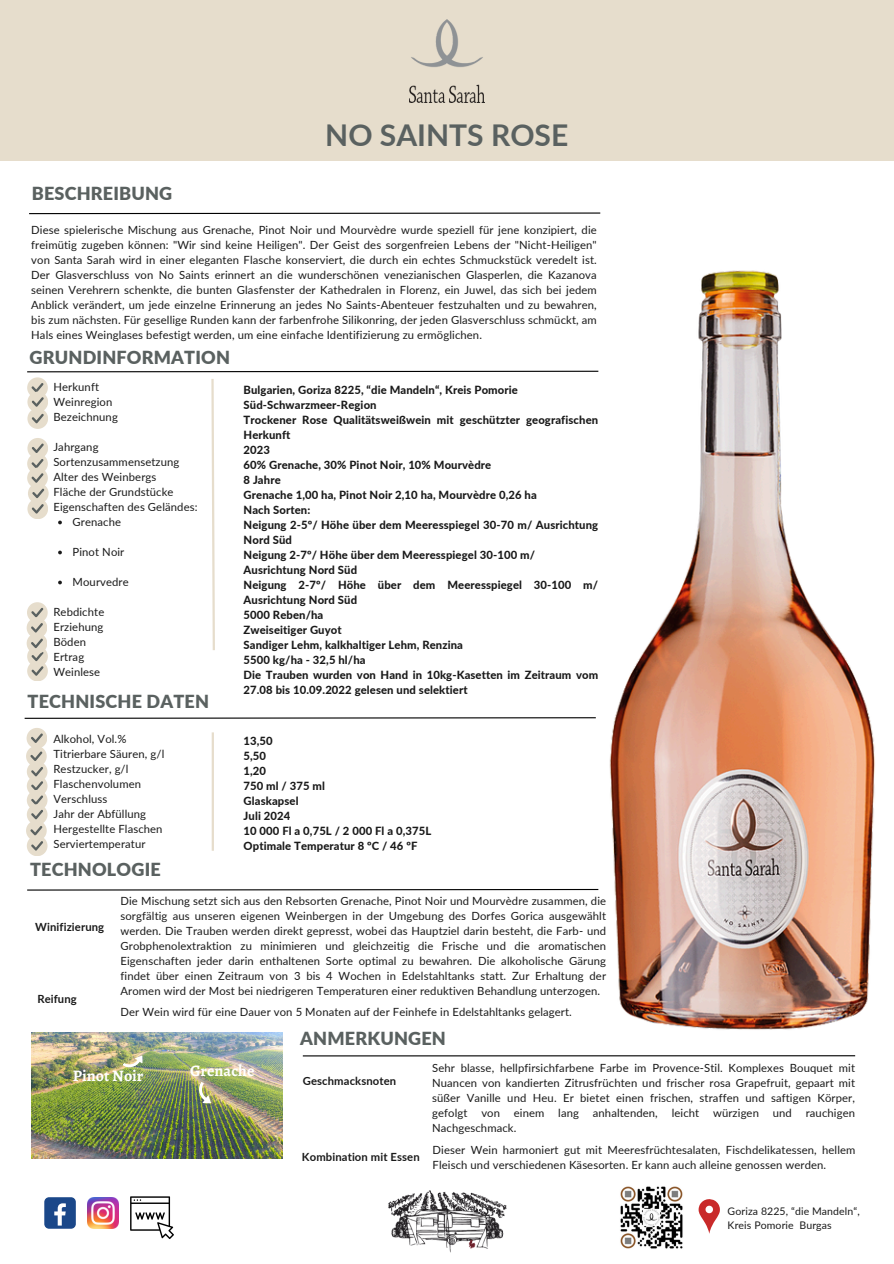
<style>
.page{position:relative;width:894px;height:1264px;background:#fff}
.page>*{position:absolute;margin:0;border:0;box-sizing:border-box;transform-origin:0 0}
.t1{font:700 30px "Lato";color:#5a6160}
.t2{font:900 18px "Lato";letter-spacing:.01em;color:#5a6160}
.t3{font:700 16.05px "Alegreya";color:#fff}
.t4{font:11.25px/15px "Lato";letter-spacing:.01em;color:#1a1a1a;text-align:justify}
.t5{font:800 11.25px/15px "Lato";letter-spacing:.01em;color:#1a1a1a}
.t6{font:700 11.25px "Lato";letter-spacing:.01em;color:#1a1a1a}
.t7{font:10.5px/14px "Lato";letter-spacing:.01em;color:#1a1a1a}
</style>
<div class="page">
<div style="left:0;top:0;width:893px;height:161px;background:#e6ddcc"></div>
<svg style="left:29px;top:212px;width:572px;height:3px"></svg>
<img style="left:409px;top:20px;width:75px;height:82px">
<img style="left:388px;top:1190px;width:119px;height:63px">
<svg style="left:698px;top:1199px;width:21px;height:34px"></svg>
<div style="left:27px;top:728px;width:20px;height:20px;background:#e6ddcc;border-radius:50%"></div>
<svg style="left:31px;top:733px;width:12px;height:10px"></svg>
<div style="left:26px;top:746px;width:20px;height:20px;background:#e6ddcc;border-radius:50%"></div>
<svg style="left:30px;top:751px;width:12px;height:10px"></svg>
<div style="left:27px;top:775px;width:20px;height:21px;background:#e6ddcc;border-radius:50%"></div>
<div style="left:27px;top:761px;width:20px;height:20px;background:#e6ddcc;border-radius:50%"></div>
<div style="left:27px;top:790px;width:20px;height:20px;background:#e6ddcc;border-radius:50%"></div>
<div style="left:27px;top:804px;width:20px;height:20px;background:#e6ddcc;border-radius:50%"></div>
<svg style="left:31px;top:767px;width:12px;height:52px"></svg>
<div style="left:26px;top:820px;width:20px;height:20px;background:#e6ddcc;border-radius:50%"></div>
<svg style="left:30px;top:826px;width:12px;height:9px"></svg>
<div style="left:27px;top:835px;width:20px;height:20px;background:#e6ddcc;border-radius:50%"></div>
<svg style="left:31px;top:841px;width:12px;height:9px"></svg>
<hr style="left:212px;top:732px;width:2px;height:118px;background:#e6ddcc">
<svg style="left:24px;top:717px;width:572px;height:2px"></svg>
<svg style="left:27px;top:888px;width:572px;height:3px"></svg>
<div style="left:27px;top:660px;width:20px;height:21px;background:#e6ddcc;border-radius:50%"></div>
<svg style="left:26px;top:370px;width:573px;height:305px"></svg>
<hr style="left:303px;top:1055px;width:551px;height:1px;background:#000">
<img style="left:620px;top:1186px;width:63px;height:63px">
<img style="left:609px;top:270px;width:266px;height:760px">
<img style="left:32px;top:1032px;width:251px;height:126px">
<svg style="left:191px;top:1081px;width:27px;height:26px"></svg>
<svg style="left:122px;top:1049px;width:24px;height:24px"></svg>
<div style="left:44px;top:1197px;width:32px;height:31px;background:#1a4789;border-radius:5px"></div>
<svg style="left:54px;top:1203px;width:12px;height:22px"></svg>
<img style="left:87px;top:1197px;width:31px;height:31px">
<svg style="left:130px;top:1196px;width:44px;height:43px"></svg>
<h1 class="t1" style="left:325px;top:116px;width:244px">NO SAINTS ROSE</h1>
<p class="t2" style="left:32px;top:182px;width:142px">BESCHREIBUNG</p>
<p class="t4" style="left:31px;top:222px;width:567px">Diese spielerische Mischung aus Grenache, Pinot Noir und Mourvèdre wurde speziell für jene konzipiert, die freimütig zugeben können: "Wir sind keine Heiligen". Der Geist des sorgenfreien Lebens der "Nicht-Heiligen" von Santa Sarah wird in einer eleganten Flasche konserviert, die durch ein echtes Schmuckstück veredelt ist.<br>Der Glasverschluss von No Saints erinnert an die wunderschönen venezianischen Glasperlen, die Kazanova seinen Verehrern schenkte, die bunten Glasfenster der Kathedralen in Florenz, ein Juwel, das sich bei jedem Anblick verändert, um jede einzelne Erinnerung an jedes No Saints-Abenteuer festzuhalten und zu bewahren, bis zum nächsten. Für gesellige Runden kann der farbenfrohe Silikonring, der jeden Glasverschluss schmückt, am Hals eines Weinglases befestigt werden, um eine einfache Identifizierung zu ermöglichen.</p>
<h2 class="t2" style="left:30px;top:346px;width:202px">GRUNDINFORMATION</h2>
<p class="t4" style="left:53px;top:379px;width:47px">Herkunft</p>
<p class="t4" style="left:53px;top:394px;width:60px">Weinregion</p>
<p class="t4" style="left:53px;top:409px;width:66px">Bezeichnung</p>
<p class="t4" style="left:53px;top:439px;width:47px">Jahrgang</p>
<p class="t4" style="left:53px;top:454px;width:127px">Sortenzusammensetzung</p>
<p class="t4" style="left:53px;top:469px;width:104px">Alter des Weinbergs</p>
<p class="t4" style="left:53px;top:484px;width:122px">Fläche der Grundstücke</p>
<p class="t4" style="left:53px;top:499px;width:145px">Eigenschaften des Geländes:</p>
<p class="t4" style="left:73px;top:514px;width:50px">Grenache</p>
<h4 class="t4" style="left:73px;top:544px;width:53px">Pinot Noir</h4>
<p class="t4" style="left:73px;top:574px;width:58px">Mourvedre</p>
<p class="t4" style="left:53px;top:604px;width:52px">Rebdichte</p>
<p class="t4" style="left:53px;top:619px;width:51px">Erziehung</p>
<p class="t4" style="left:53px;top:634px;width:34px">Böden</p>
<p class="t4" style="left:53px;top:649px;width:32px">Ertrag</p>
<p class="t4" style="left:53px;top:664px;width:48px">Weinlese</p>
<p class="t2" style="left:28px;top:690px;width:183px">TECHNISCHE DATEN</p>
<p class="t4" style="left:53px;top:730px;width:74px">Alkohol, Vol.%</p>
<p class="t4" style="left:53px;top:745px;width:112px">Titrierbare Säuren, g/l</p>
<p class="t4" style="left:53px;top:760px;width:76px">Restzucker, g/l</p>
<p class="t4" style="left:53px;top:775px;width:89px">Flaschenvolumen</p>
<p class="t4" style="left:53px;top:790px;width:55px">Verschluss</p>
<p class="t4" style="left:53px;top:805px;width:94px">Jahr der Abfüllung</p>
<p class="t4" style="left:53px;top:820px;width:111px">Hergestellte Flaschen</p>
<p class="t4" style="left:53px;top:835px;width:94px">Serviertemperatur</p>
<p class="t5" style="left:243px;top:381px;width:356px">Bulgarien, Goriza 8225, “die Mandeln“, Kreis Pomorie Süd-Schwarzmeer-Region<br>Trockener Rose Qualitätsweißwein mit geschützter geografischen Herkunft<br>2023<br>60% Grenache, 30% Pinot Noir, 10% Mourvèdre<br>8 Jahre<br>Grenache 1,00 ha, Pinot Noir 2,10 ha, Mourvèdre 0,26 ha<br>Nach Sorten:<br>Neigung 2-5º/ Höhe über dem Meeresspiegel 30-70 m/ Ausrichtung Nord Süd<br>Neigung 2-7º/ Höhe über dem Meeresspiegel 30-100 m/ Ausrichtung Nord Süd<br>Neigung 2-7º/ Höhe über dem Meeresspiegel 30-100 m/ Ausrichtung Nord Süd<br>5000 Reben/ha<br>Zweiseitiger Guyot<br>Sandiger Lehm, kalkhaltiger Lehm, Renzina<br>5500 kg/ha - 32,5 hl/ha<br>Die Trauben wurden von Hand in 10kg-Kasetten im Zeitraum vom 27.08 bis 10.09.2022 gelesen und selektiert</p>
<p class="t5" style="left:243px;top:733px;width:189px">13,50<br>5,50<br>1,20<br>750 ml / 375 ml<br>Glaskapsel<br>Juli 2024<br>10 000 Fl a 0,75L / 2 000 Fl a 0,375L<br>Optimale Temperatur 8 ºC / 46 ºF</p>
<p class="t2" style="left:30px;top:858px;width:132px">TECHNOLOGIE</p>
<p class="t4" style="left:120px;top:893px;width:487px">Die Mischung setzt sich aus den Rebsorten Grenache, Pinot Noir und Mourvèdre zusammen, die sorgfältig aus unseren eigenen Weinbergen in der Umgebung des Dorfes Gorica ausgewählt werden. Die Trauben werden direkt gepresst, wobei das Hauptziel darin besteht, die Farb- und Grobphenolextraktion zu minimieren und gleichzeitig die Frische und die aromatischen Eigenschaften jeder darin enthaltenen Sorte optimal zu bewahren. Die alkoholische Gärung findet über einen Zeitraum von 3 bis 4 Wochen in Edelstahltanks statt. Zur Erhaltung der Aromen wird der Most bei niedrigeren Temperaturen einer reduktiven Behandlung unterzogen.</p>
<h2 class="t6" style="left:35px;top:920px;width:70px">Winifizierung</h2>
<p class="t6" style="left:37px;top:991px;width:41px">Reifung</p>
<p class="t4" style="left:120px;top:1003px;width:453px">Der Wein wird für eine Dauer von 5 Monaten auf der Feinhefe in Edelstahltanks gelagert.</p>
<p class="t3" style="left:73px;top:1064px;width:72px">Pinot Noir</p>
<p class="t3" style="left:190px;top:1059px;width:66px">Grenache</p>
<h2 class="t2" style="left:300px;top:1026px;width:147px">ANMERKUNGEN</h2>
<p class="t6" style="left:303px;top:1073px;width:95px">Geschmacksnoten</p>
<p class="t6" style="left:302px;top:1149px;width:119px">Kombination mit Essen</p>
<p class="t4" style="left:432px;top:1060px;width:424px">Sehr blasse, hellpfirsichfarbene Farbe im Provence-Stil. Komplexes Bouquet mit Nuancen von kandierten Zitrusfrüchten und frischer rosa Grapefruit, gepaart mit süßer Vanille und Heu. Er bietet einen frischen, straffen und saftigen Körper, gefolgt von einem lang anhaltenden, leicht würzigen und rauchigen Nachgeschmack.</p>
<p class="t4" style="left:432px;top:1141px;width:424px">Dieser Wein harmoniert gut mit Meeresfrüchtesalaten, Fischdelikatessen, hellem<br>Fleisch und verschiedenen Käsesorten. Er kann auch alleine genossen werden.</p>
<p class="t7" style="left:727px;top:1203px;width:134px">Goriza 8225, “die Mandeln“,<br>Kreis Pomorie</p>
<p class="t7" style="left:799px;top:1217px;width:34px">Burgas</p>
</div>
